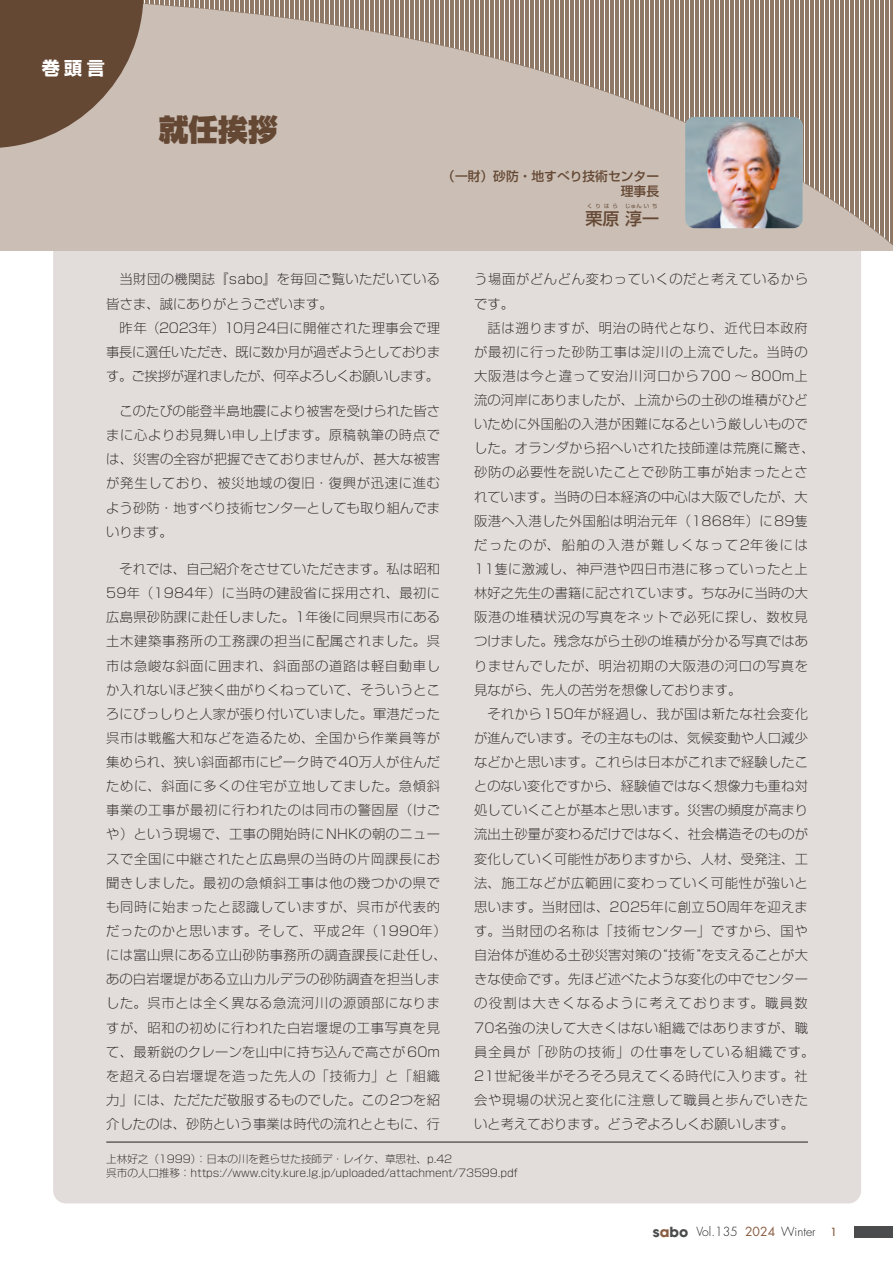
<style>
.page{position:relative;width:893px;height:1263px;background:#fff}
.page>*{position:absolute;margin:0;border:0;box-sizing:border-box;transform-origin:0 0}
.t1{font:900 29.7px "Shin Go Pr 6";color:#654834}
.t2{font:700 18px "Shin Go Pr 6";color:#fff}
.t3{font:500 16.95px "Shin Go Pr 6";color:#654834}
.t4{font:300 expanded 13.35px/24.2px "Shin Go Pr 6";letter-spacing:.025em;color:#231f20}
.t5{font:300 expanded 13.35px/24.2px "Shin Go Pr 6";letter-spacing:.045em;color:#231f20}
.t6{font:500 12.75px/14.9px "Shin Go Pr 6";color:#654834;text-align:right}
.t7{font:300 12.15px "Futura";color:#231f20}
.t8{font:300 expanded 10.65px/13.8px "Shin Go Pr 6";letter-spacing:-.01em;color:#231f20}
.t9{font:5.25px "Shin Go Pr 6";letter-spacing:.465em;color:#654834}
.s1{font-family:"Avant Garde";font-weight:700;font-size:13.8px;color:#4b4c4d}
.s2{font-family:"Avant Garde";font-weight:700;font-size:13.8px;color:#895d42}
.s3{font-weight:400;color:#895d42}
.s4{font-family:"Avant Garde";font-weight:500;font-size:11.25px;color:#895d42}
</style>
<div class="page">
<div style="left:53px;top:234px;width:808px;height:969px;background:#e2ddda;border-radius:13px"></div>
<div style="left:0;top:148px;width:893px;height:103px;background:#cbbfb5"></div>
<svg style="left:76px;top:0;width:817px;height:245px;background:#beb0a4"></svg>
<svg style="left:0;top:0;width:144px;height:148px;background:#7d6553"></svg>
<hr style="left:106px;top:1142px;width:702px;height:1px;background:#231f20">
<img style="left:685px;top:117px;width:118px;height:111px">
<div style="left:855px;top:1226px;width:38px;height:11px;background:#4b4c4d"></div>
<h2 class="t2" style="left:42px;top:53px;width:64px">巻頭言</h2>
<h1 class="t1" style="left:159px;top:106px;width:121px">就任挨拶</h1>
<p class="t6" style="left:442px;top:168px;width:218px">（一財）砂防・地すべり技術センター理事長</p>
<p class="t3" style="left:585px;top:205px;width:75px">栗原淳一</p>
<p class="t9" style="left:587px;top:202px;width:15px">くり</p>
<p class="t9" style="left:604px;top:202px;width:15px">はら</p>
<p class="t9" style="left:625px;top:202px;width:34px">じゅんいち</p>
<p class="t4" style="left:106px;top:266px;width:335px;text-indent:13px">当財団の機関誌『sabo』を毎回ご覧いただいている皆さま、誠にありがとうございます。</p>
<p class="t4" style="left:106px;top:314px;width:336px;text-align:justify;text-indent:13px">昨年（2023年）10月24日に開催された理事会で理事長に選任いただき、既に数か月が過ぎようとしております。ご挨拶が遅れましたが、何卒よろしくお願いします。</p>
<p class="t4" style="left:106px;top:398px;width:335px;text-align:justify;text-indent:13px">このたびの能登半島地震により被害を受けられた皆さまに心よりお見舞い申し上げます。原稿執筆の時点では、災害の全容が把握できておりませんが、甚大な被害が発生しており、被災地域の復旧・復興が迅速に進むよう砂防・地すべり技術センターとしても取り組んでまいります。</p>
<p class="t4" style="left:106px;top:556px;width:342px;text-align:center">それでは、自己紹介をさせていただきます。私は昭和<br>59年（1984年）に当時の建設省に採用され、最初に広島県砂防課に赴任しました。1年後に同県呉市にある土木建築事務所の工務課の担当に配属されました。呉市は急峻な斜面に囲まれ、斜面部の道路は軽自動車しか入れないほど狭く曲がりくねっていて、そういうところにびっしりと人家が張り付いていました。軍港だった呉市は戦艦大和などを造るため、全国から作業員等が集められ、狭い斜面都市にピーク時で40万人が住んだために、斜面に多くの住宅が立地してました。急傾斜事業の工事が最初に行われたのは同市の警固屋（けごや）という現場で、工事の開始時にNHKの朝のニュースで全国に中継されたと広島県の当時の片岡課長にお聞きしました。最初の急傾斜工事は他の幾つかの県でも同時に始まったと認識していますが、呉市が代表的だったのかと思います。そして、平成2年（1990年）には富山県にある立山砂防事務所の調査課長に赴任し、あの白岩堰堤がある立山カルデラの砂防調査を担当しました。呉市とは全く異なる急流河川の源頭部になりますが、昭和の初めに行われた白岩堰堤の工事写真を見て、最新鋭のクレーンを山中に持ち込んで高さが60mを超える白岩堰堤を造った先人の「技術力」と「組織力」には、ただただ敬服するものでした。この2つを紹介したのは、砂防という事業は時代の流れとともに、行</p>
<p class="t8" style="left:106px;top:1151px;width:413px">上林好之（1999）：日本の川を甦らせた技師デ・レイケ、草思社、p.42<br>呉市の人口推移：https://www.city.kure.lg.jp/uploaded/attachment/73599.pdf</p>
<p class="t5" style="left:474px;top:266px;width:335px">う場面がどんどん変わっていくのだと考えているからです。</p>
<p class="t4" style="left:474px;top:314px;width:342px;text-indent:13px">話は遡りますが、明治の時代となり、近代日本政府が最初に行った砂防工事は淀川の上流でした。当時の大阪港は今と違って安治川河口から700 ～ 800m上流の河岸にありましたが、上流からの土砂の堆積がひどいために外国船の入港が困難になるという厳しいものでした。オランダから招へいされた技師達は荒廃に驚き、砂防の必要性を説いたことで砂防工事が始まったとされています。当時の日本経済の中心は大阪でしたが、大阪港へ入港した外国船は明治元年（1868年）に89隻だったのが、船舶の入港が難しくなって2年後には<br>11隻に激減し、神戸港や四日市港に移っていったと上林好之先生の書籍に記されています。ちなみに当時の大阪港の堆積状況の写真をネットで必死に探し、数枚見つけました。残念ながら土砂の堆積が分かる写真ではありませんでしたが、明治初期の大阪港の河口の写真を見ながら、先人の苦労を想像しております。</p>
<p class="t4" style="left:474px;top:700px;width:342px;text-indent:13px">それから150年が経過し、我が国は新たな社会変化が進んでいます。その主なものは、気候変動や人口減少などかと思います。これらは日本がこれまで経験したことのない変化ですから、経験値ではなく想像力も重ね対処していくことが基本と思います。災害の頻度が高まり流出土砂量が変わるだけではなく、社会構造そのものが変化していく可能性がありますから、人材、受発注、工法、施工などが広範囲に変わっていく可能性が強いと思います。当財団は、2025年に創立50周年を迎えます。当財団の名称は「技術センター」ですから、国や自治体が進める土砂災害対策の“技術”を支えることが大きな使命です。先ほど述べたような変化の中でセンターの役割は大きくなるように考えております。職員数<br>70名強の決して大きくはない組織ではありますが、職員全員が「砂防の技術」の仕事をしている組織です。<br>21世紀後半がそろそろ見えてくる時代に入ります。社会や現場の状況と変化に注意して職員と歩んでいきたいと考えております。どうぞよろしくお願いします。</p>
<p class="t7" style="left:653px;top:1224px;width:185px"><span class="s1">s</span><span class="s2">a</span><span class="s1">bo</span> Vol.135 <span class="s3">2024</span> Winter <span class="s4">1</span></p>
</div>
